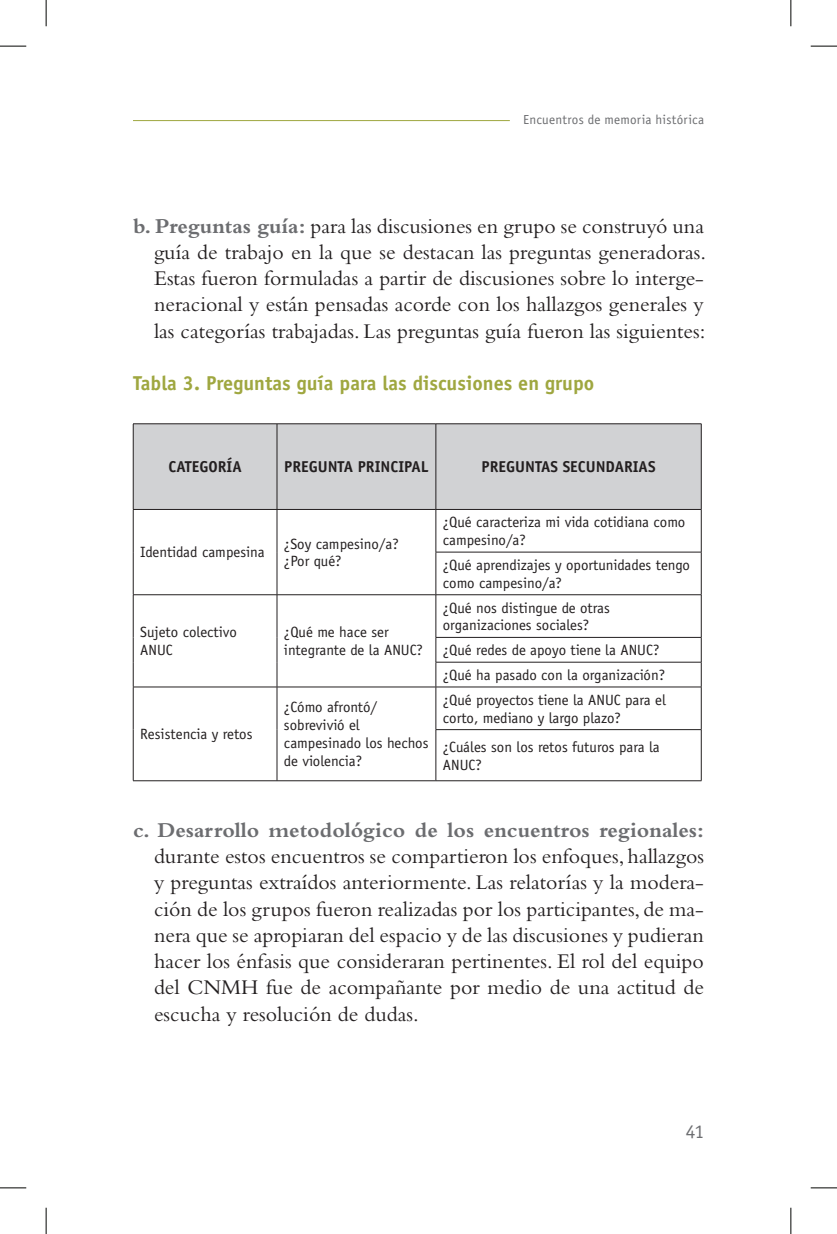
<style>
.page{position:relative;width:837px;height:1234px;background:#fff}
.page>*{position:absolute;margin:0;border:0;box-sizing:border-box;transform-origin:0 0}
.t1{font:21.88px/26.2px "Bembo Std";color:#231f20;text-align:justify}
.t2{font:700 21.88px "Bembo Std";color:#6c6d70}
.t3{font:700 20.12px "Officina Sans Std";color:#9fa740}
.t4{font:19.25px "Officina Sans Std";color:#6c6d70}
.t5{font:700 15.75px "Officina Sans Std";color:#231f20}
.t6{font:14.88px/17.8px "Officina Sans Std";color:#231f20}
.t7{font:13.12px "Officina Sans Std";letter-spacing:.02em;color:#6c6d70}
.s1{font-weight:700;color:#6c6d70}
</style>
<div class="page">
<hr style="left:133px;top:120px;width:376px;height:1px;background:#9fa740">
<div style="left:134px;top:424px;width:566px;height:85px;background:#d1d2d4"></div>
<hr style="left:133px;top:423px;width:144px;height:1px;background:#231f20">
<hr style="left:133px;top:424px;width:1px;height:85px;background:#231f20">
<hr style="left:277px;top:423px;width:159px;height:1px;background:#231f20">
<hr style="left:276px;top:424px;width:1px;height:85px;background:#231f20">
<hr style="left:436px;top:423px;width:265px;height:1px;background:#231f20">
<hr style="left:435px;top:424px;width:1px;height:85px;background:#231f20">
<hr style="left:700px;top:424px;width:1px;height:85px;background:#231f20">
<hr style="left:133px;top:509px;width:144px;height:1px;background:#231f20">
<hr style="left:133px;top:509px;width:1px;height:43px;background:#231f20">
<hr style="left:277px;top:509px;width:159px;height:1px;background:#231f20">
<hr style="left:276px;top:509px;width:1px;height:43px;background:#231f20">
<hr style="left:133px;top:552px;width:1px;height:42px;background:#231f20">
<hr style="left:276px;top:552px;width:1px;height:42px;background:#231f20">
<hr style="left:436px;top:509px;width:265px;height:1px;background:#231f20">
<hr style="left:435px;top:509px;width:1px;height:42px;background:#231f20">
<hr style="left:700px;top:509px;width:1px;height:42px;background:#231f20">
<hr style="left:435px;top:551px;width:266px;height:1px;background:#231f20">
<hr style="left:435px;top:552px;width:1px;height:42px;background:#231f20">
<hr style="left:700px;top:552px;width:1px;height:42px;background:#231f20">
<hr style="left:133px;top:594px;width:144px;height:1px;background:#231f20">
<hr style="left:133px;top:595px;width:1px;height:42px;background:#231f20">
<hr style="left:277px;top:594px;width:159px;height:1px;background:#231f20">
<hr style="left:276px;top:595px;width:1px;height:42px;background:#231f20">
<svg style="left:133px;top:637px;width:1px;height:49px"></svg>
<svg style="left:276px;top:637px;width:1px;height:49px"></svg>
<hr style="left:436px;top:594px;width:265px;height:1px;background:#231f20">
<hr style="left:435px;top:595px;width:1px;height:42px;background:#231f20">
<hr style="left:700px;top:595px;width:1px;height:42px;background:#231f20">
<hr style="left:435px;top:637px;width:266px;height:1px;background:#231f20">
<hr style="left:435px;top:661px;width:266px;height:1px;background:#231f20">
<svg style="left:435px;top:637px;width:1px;height:49px"></svg>
<svg style="left:700px;top:637px;width:1px;height:49px"></svg>
<hr style="left:133px;top:686px;width:144px;height:1px;background:#231f20">
<hr style="left:133px;top:687px;width:1px;height:42px;background:#231f20">
<hr style="left:277px;top:686px;width:159px;height:1px;background:#231f20">
<hr style="left:276px;top:687px;width:1px;height:42px;background:#231f20">
<hr style="left:133px;top:729px;width:1px;height:51px;background:#231f20">
<hr style="left:276px;top:729px;width:1px;height:51px;background:#231f20">
<hr style="left:436px;top:686px;width:265px;height:1px;background:#231f20">
<hr style="left:435px;top:687px;width:1px;height:42px;background:#231f20">
<hr style="left:700px;top:687px;width:1px;height:42px;background:#231f20">
<hr style="left:435px;top:729px;width:266px;height:1px;background:#231f20">
<hr style="left:435px;top:729px;width:1px;height:51px;background:#231f20">
<hr style="left:700px;top:729px;width:1px;height:51px;background:#231f20">
<hr style="left:133px;top:780px;width:144px;height:1px;background:#231f20">
<hr style="left:277px;top:780px;width:159px;height:1px;background:#231f20">
<hr style="left:436px;top:780px;width:265px;height:1px;background:#231f20">
<svg style="left:0;top:46px;width:26px;height:1px"></svg>
<svg style="left:810px;top:46px;width:26px;height:1px"></svg>
<svg style="left:0;top:1187px;width:26px;height:1px"></svg>
<svg style="left:810px;top:1187px;width:26px;height:1px"></svg>
<svg style="left:46px;top:0;width:1px;height:26px"></svg>
<svg style="left:46px;top:1207px;width:1px;height:26px"></svg>
<svg style="left:790px;top:0;width:1px;height:26px"></svg>
<svg style="left:790px;top:1207px;width:1px;height:26px"></svg>
<p class="t7" style="left:523px;top:112px;width:183px">Encuentros de memoria histórica</p>
<p class="t1" style="left:154px;top:212px;width:553px;text-indent:-21px"><span class="s1">b. Preguntas guía:</span> para las discusiones en grupo se construyó una guía de trabajo en la que se destacan las preguntas generadoras.<br>Estas fueron formuladas a partir de discusiones sobre lo interge&shy;neracional y están pensadas acorde con los hallazgos generales y las categorías trabajadas. Las preguntas guía fueron las siguientes:</p>
<p class="t3" style="left:133px;top:371px;width:462px">Tabla 3. Preguntas guía para las discusiones en grupo</p>
<p class="t5" style="left:168px;top:457px;width:75px">CATEGORÍA</p>
<p class="t5" style="left:284px;top:457px;width:146px">PREGUNTA PRINCIPAL</p>
<p class="t5" style="left:481px;top:457px;width:175px">PREGUNTAS SECUNDARIAS</p>
<p class="t6" style="left:140px;top:543px;width:126px">Identidad campesina</p>
<p class="t6" style="left:284px;top:534px;width:116px">¿Soy campesino/a? ¿Por qué?</p>
<p class="t6" style="left:140px;top:623px;width:98px">Sujeto colectivo<br>ANUC</p>
<p class="t6" style="left:284px;top:623px;width:140px">¿Qué me hace ser integrante de la ANUC?</p>
<p class="t6" style="left:443px;top:513px;width:244px">¿Qué caracteriza mi vida cotidiana como campesino/a?</p>
<p class="t6" style="left:443px;top:556px;width:248px">¿Qué aprendizajes y oportunidades tengo como campesino/a?</p>
<p class="t6" style="left:443px;top:598px;width:168px">¿Qué nos distingue de otras organizaciones sociales?</p>
<p class="t6" style="left:443px;top:637px;width:224px;line-height:24.8px">¿Qué redes de apoyo tiene la ANUC? ¿Qué ha pasado con la organización?</p>
<p class="t6" style="left:140px;top:725px;width:114px">Resistencia y retos</p>
<p class="t6" style="left:284px;top:698px;width:146px">¿Cómo afrontó/ sobrevivió el campesinado los hechos de violencia?</p>
<p class="t6" style="left:443px;top:690px;width:224px">¿Qué proyectos tiene la ANUC para el corto, mediano y largo plazo?</p>
<p class="t6" style="left:443px;top:737px;width:218px">¿Cuáles son los retos futuros para la<br>ANUC?</p>
<p class="t2" style="left:133px;top:817px;width:572px">c. Desarrollo metodológico de los encuentros regionales:</p>
<p class="t1" style="left:154px;top:842px;width:551px">durante estos encuentros se compartieron los enfoques, hallazgos y preguntas extraídos anteriormente. Las relatorías y la modera&shy;ción de los grupos fueron realizadas por los participantes, de ma&shy;nera que se apropiaran del espacio y de las discusiones y pudieran hacer los énfasis que consideraran pertinentes. El rol del equipo del CNMH fue de acompañante por medio de una actitud de escucha y resolución de dudas.</p>
<p class="t4" style="left:685px;top:1119px;width:20px">41</p>
</div>
